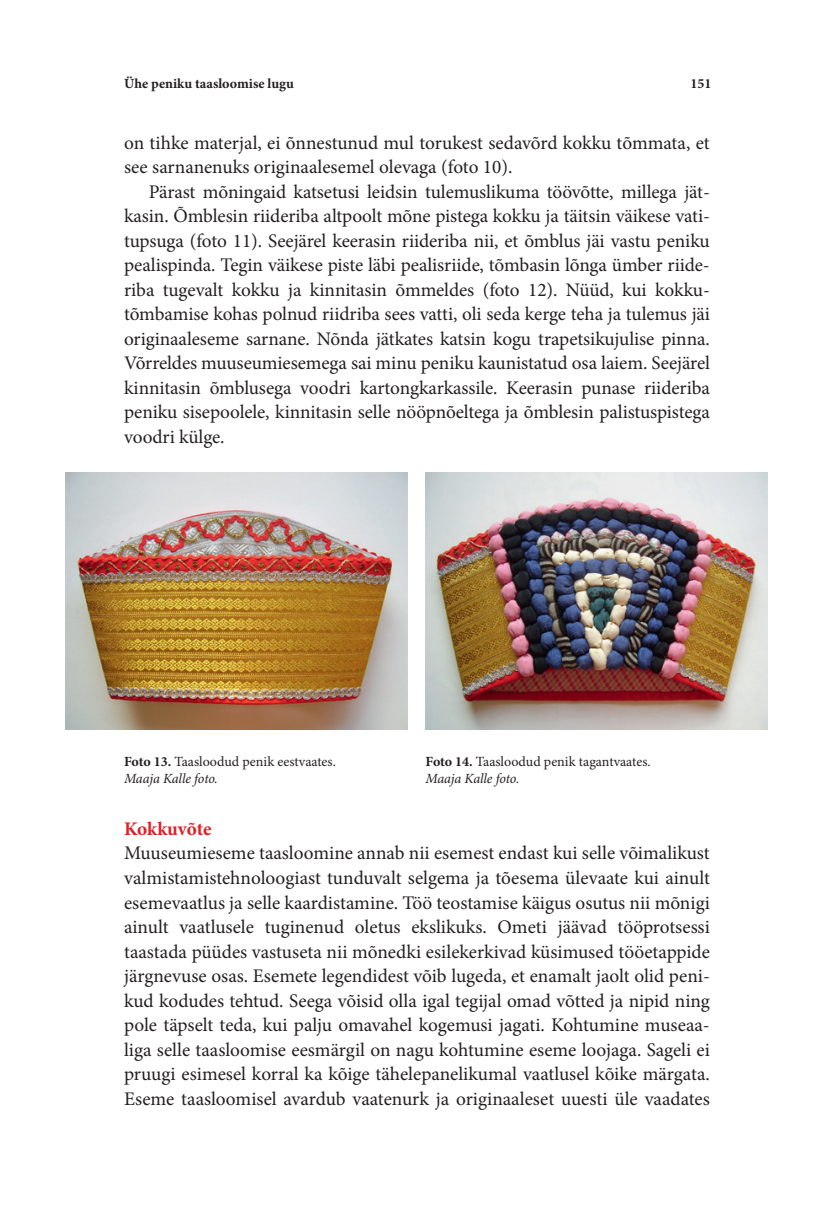
<style>
.page{position:relative;width:834px;height:1206px;background:#fff}
.page>*{position:absolute;margin:0;border:0;box-sizing:border-box;transform-origin:0 0}
.t1{font:19.25px/24.5px "Minion Pro";letter-spacing:-.005em;color:#231f20}
.t2{font:700 19.25px "Minion Pro";letter-spacing:-.005em;color:#e01f26}
.t3{font:14px/17.5px "Minion Pro";color:#231f20}
.t4{font:700 14px "Minion Pro";color:#231f20}
.s1{font-weight:700}
.s2{font-style:italic}
</style>
<div class="page">
<img style="left:65px;top:473px;width:342px;height:256px">
<img style="left:425px;top:473px;width:342px;height:256px">
<p class="t4" style="left:124px;top:74px;width:171px">Ühe peniku taasloomise lugu</p>
<p class="t4" style="left:690px;top:74px;width:22px">151</p>
<p class="t1" style="left:124px;top:130px;width:587px">on tihke materjal, ei õnnestunud mul torukest sedavõrd kokku tõmmata, et see sarnanenuks originaalesemel olevaga (foto 10).</p>
<p class="t1" style="left:124px;top:179px;width:587px;text-indent:25px">Pärast mõningaid katsetusi leidsin tulemuslikuma töövõtte, millega jät&shy;kasin. Õmblesin riideriba altpoolt mõne pistega kokku ja täitsin väikese vati&shy;tupsuga (foto 11). Seejärel keerasin riideriba nii, et õmblus jäi vastu peniku pealispinda. Tegin väikese piste läbi pealisriide, tõmbasin lõnga ümber riide&shy;riba tugevalt kokku ja kinnitasin õmmeldes (foto 12). Nüüd, kui kokku&shy;tõmbamise kohas polnud riidriba sees vatti, oli seda kerge teha ja tulemus jäi originaaleseme sarnane. Nõnda jätkates katsin kogu trapetsikujulise pinna.<br>Võrreldes muuseumiesemega sai minu peniku kaunistatud osa laiem. Seejärel kinnitasin õmblusega voodri kartongkarkassile. Keerasin punase riideriba peniku sisepoolele, kinnitasin selle nööpnõeltega ja õmblesin palistuspistega voodri külge.</p>
<p class="t3" style="left:124px;top:752px;width:213px"><span class="s1">Foto 13.</span> Taasloodud penik eestvaates.<br><span class="s2">Maaja Kalle foto.</span></p>
<p class="t3" style="left:425px;top:752px;width:226px"><span class="s1">Foto 14.</span> Taasloodud penik tagantvaates.<br><span class="s2">Maaja Kalle foto.</span></p>
<p class="t2" style="left:124px;top:815px;width:89px">Kokkuvõte</p>
<p class="t1" style="left:124px;top:841px;width:587px;text-align:justify">Muuseumieseme taasloomine annab nii esemest endast kui selle võimalikust valmistamistehnoloogiast tunduvalt selgema ja tõesema ülevaate kui ainult esemevaatlus ja selle kaardistamine. Töö teostamise käigus osutus nii mõnigi ainult vaatlusele tuginenud oletus ekslikuks. Ometi jäävad tööprotsessi taastada püüdes vastuseta nii mõnedki esilekerkivad küsimused tööetappide järgnevuse osas. Esemete legendidest võib lugeda, et enamalt jaolt olid peni&shy;kud kodudes tehtud. Seega võisid olla igal tegijal omad võtted ja nipid ning pole täpselt teda, kui palju omavahel kogemusi jagati. Kohtumine museaa&shy;liga selle taasloomise eesmärgil on nagu kohtumine eseme loojaga. Sageli ei pruugi esimesel korral ka kõige tähelepanelikumal vaatlusel kõike märgata.<br>Eseme taasloomisel avardub vaatenurk ja originaaleset uuesti üle vaadates</p>
</div>
